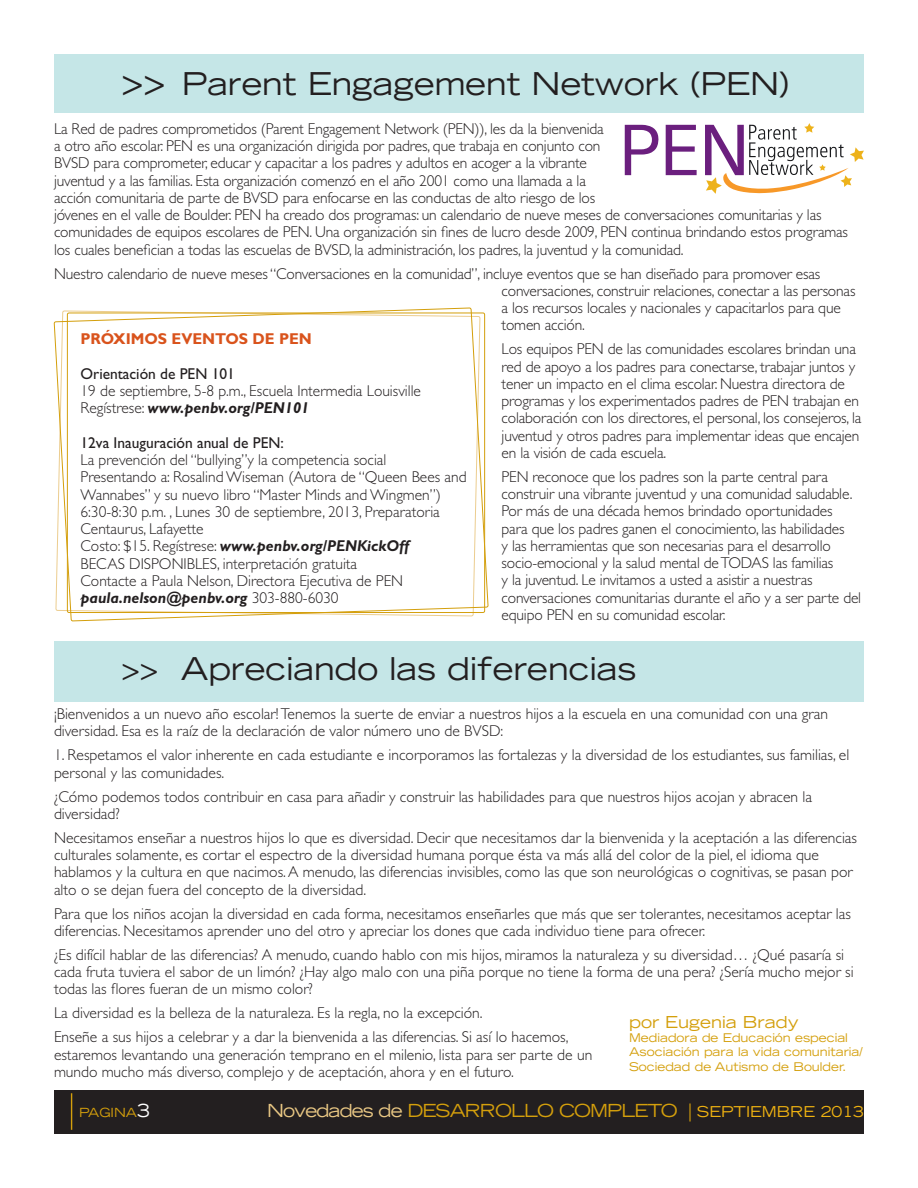
<style>
.page{position:relative;width:918px;height:1188px;background:#fff}
.page>*{position:absolute;margin:0;border:0;box-sizing:border-box;transform-origin:0 0}
.t1{font:expanded 31.5px "Trade Gothic LT Std";color:#231f20}
.t2{font:expanded 18px "Trade Gothic LT Std";letter-spacing:-.05em;color:#d49f0c}
.t3{font:expanded 16.5px "Trade Gothic LT Std";color:#d49f0c}
.t4{font:300 15.75px/17.2px "Gill Sans Std";color:#231f20}
.t5{font:15.75px "Gill Sans Std";color:#231f20}
.t6{font:700 15.75px "Gill Sans Std";color:#d9531c}
.t7{font:expanded 12.6px "Trade Gothic LT Std";color:#d49f0c}
.t8{font:expanded 12px/14.4px "Trade Gothic LT Std";color:#d49f0c}
.s1{font-size:37.5px}
.s2{font-weight:700;font-style:italic}
.s3{font-size:18px;color:#fff}
.s4{color:#eac884}
.s5{font-size:15px;color:#efb211}
</style>
<div class="page">
<div style="left:54px;top:54px;width:810px;height:58px;background:#c5e6e7"></div>
<div style="left:54px;top:1090px;width:810px;height:44px;background:#231f20"></div>
<hr style="left:71px;top:1093px;width:1px;height:37px;background:#d49f0c">
<div style="left:54px;top:641px;width:810px;height:60px;background:#c5e6e7"></div>
<svg style="left:666px;top:125px;width:31px;height:50px"></svg>
<svg style="left:625px;top:125px;width:34px;height:50px"></svg>
<svg style="left:705px;top:123px;width:159px;height:71px"></svg>
<svg style="left:53px;top:307px;width:436px;height:315px"></svg>
<div style="left:67px;top:313px;width:418px;height:300px;border:1px solid #d49f0c;border-radius:2px"></div>
<h1 class="t1" style="left:122px;top:63px;width:670px"><span class="s1">&gt;&gt;</span> Parent Engagement Network (PEN)</h1>
<p class="t4" style="left:54px;top:120px;width:796px">La Red de padres comprometidos (Parent Engagement Network (PEN)), les da la bienvenida<br>a otro año escolar. PEN es una organización dirigida por padres, que trabaja en conjunto con<br>BVSD para comprometer, educar y capacitar a los padres y adultos en acoger a la vibrante<br>juventud y a las familias. Esta organización comenzó en el año 2001 como una llamada a la<br>acción comunitaria de parte de BVSD para enfocarse en las conductas de alto riesgo de los<br>jóvenes en el valle de Boulder. PEN ha creado dos programas: un calendario de nueve meses de conversaciones comunitarias y las comunidades de equipos escolares de PEN. Una organización sin fines de lucro desde 2009, PEN continua brindando estos programas los cuales benefician a todas las escuelas de BVSD, la administración, los padres, la juventud y la comunidad.</p>
<p class="t4" style="left:502px;top:265px;width:355px;text-indent:-448px">Nuestro calendario de nueve meses “Conversaciones en la comunidad”, incluye eventos que se han diseñado para promover esas conversaciones, construir relaciones, conectar a las personas a los recursos locales y nacionales y capacitarlos para que tomen acción.</p>
<p class="t4" style="left:502px;top:341px;width:361px">Los equipos PEN de las comunidades escolares brindan una red de apoyo a los padres para conectarse, trabajar juntos y tener un impacto en el clima escolar. Nuestra directora de programas y los experimentados padres de PEN trabajan en colaboración con los directores, el personal, los consejeros, la juventud y otros padres para implementar ideas que encajen en la visión de cada escuela.</p>
<p class="t4" style="left:502px;top:468px;width:361px">PEN reconoce que los padres son la parte central para construir una vibrante juventud y una comunidad saludable.<br>Por más de una década hemos brindado oportunidades para que los padres ganen el conocimiento, las habilidades<br>y las herramientas que son necesarias para el desarrollo socio-emocional y la salud mental de TODAS las familias<br>y la juventud. Le invitamos a usted a asistir a nuestras conversaciones comunitarias durante el año y a ser parte del equipo PEN en su comunidad escolar.</p>
<p class="t6" style="left:81px;top:330px;width:233px">PRÓXIMOS EVENTOS DE PEN</p>
<p class="t5" style="left:81px;top:364px;width:156px">Orientación de PEN 101</p>
<p class="t4" style="left:81px;top:382px;width:342px">19 de septiembre, 5-8 p.m., Escuela Intermedia Louisville<br>Regístrese: <span class="s2">www.penbv.org/PEN101</span></p>
<p class="t5" style="left:81px;top:433px;width:205px">12va Inauguración anual de PEN:</p>
<p class="t4" style="left:81px;top:451px;width:388px">La prevención del “bullying”y la competencia social<br>Presentando a: Rosalind Wiseman (Autora de “Queen Bees and Wannabes” y su nuevo libro “Master Minds and Wingmen”)<br>6:30-8:30 p.m. , Lunes 30 de septiembre, 2013, Preparatoria Centaurus, Lafayette<br>Costo: $15. Regístrese: <span class="s2">www.penbv.org/PENKickOff<br></span>BECAS DISPONIBLES, interpretación gratuita<br>Contacte a Paula Nelson, Directora Ejecutiva de PEN <span class="s2">paula.nelson@penbv.org</span> 303-880-6030</p>
<h1 class="t1" style="left:122px;top:648px;width:517px">&gt;&gt; Apreciando las diferencias</h1>
<p class="t4" style="left:54px;top:706px;width:776px">¡Bienvenidos a un nuevo año escolar! Tenemos la suerte de enviar a nuestros hijos a la escuela en una comunidad con una gran diversidad. Esa es la raíz de la declaración de valor número uno de BVSD:</p>
<p class="t4" style="left:54px;top:747px;width:797px">1. Respetamos el valor inherente en cada estudiante e incorporamos las fortalezas y la diversidad de los estudiantes, sus familias, el personal y las comunidades.</p>
<p class="t4" style="left:54px;top:788px;width:760px">¿Cómo podemos todos contribuir en casa para añadir y construir las habilidades para que nuestros hijos acojan y abracen la diversidad?</p>
<p class="t4" style="left:54px;top:829px;width:805px">Necesitamos enseñar a nuestros hijos lo que es diversidad. Decir que necesitamos dar la bienvenida y la aceptación a las diferencias culturales solamente, es cortar el espectro de la diversidad humana porque ésta va más allá del color de la piel, el idioma que hablamos y la cultura en que nacimos. A menudo, las diferencias invisibles, como las que son neurológicas o cognitivas, se pasan por alto o se dejan fuera del concepto de la diversidad.</p>
<p class="t4" style="left:54px;top:905px;width:799px">Para que los niños acojan la diversidad en cada forma, necesitamos enseñarles que más que ser tolerantes, necesitamos aceptar las diferencias. Necesitamos aprender uno del otro y apreciar los dones que cada individuo tiene para ofrecer.</p>
<p class="t4" style="left:54px;top:946px;width:801px">¿Es difícil hablar de las diferencias? A menudo, cuando hablo con mis hijos, miramos la naturaleza y su diversidad… ¿Qué pasaría si cada fruta tuviera el sabor de un limón? ¿Hay algo malo con una piña porque no tiene la forma de una pera? ¿Sería mucho mejor si todas las flores fueran de un mismo color?</p>
<p class="t4" style="left:54px;top:1001px;width:516px;line-height:24px">La diversidad es la belleza de la naturaleza. Es la regla, no la excepción.<br>Enseñe a sus hijos a celebrar y a dar la bienvenida a las diferencias. Si así lo hacemos,</p>
<p class="t4" style="left:54px;top:1046px;width:540px">estaremos levantando una generación temprano en el milenio, lista para ser parte de un mundo mucho más diverso, complejo y de aceptación, ahora y en el futuro.</p>
<p class="t3" style="left:629px;top:1011px;width:171px">por Eugenia Brady</p>
<p class="t8" style="left:629px;top:1030px;width:235px">Mediadora de Educación especial<br>Asociación para la vida comunitaria/<br>Sociedad de Autismo de Boulder.</p>
<p class="t7" style="left:79px;top:1105px;width:73px">PAGINA<span class="s3">3</span></p>
<p class="t2" style="left:267px;top:1099px;width:598px"><span class="s4">Novedades de</span> desarrollo completo | <span class="s5">septiemb re 2013</span></p>
</div>
